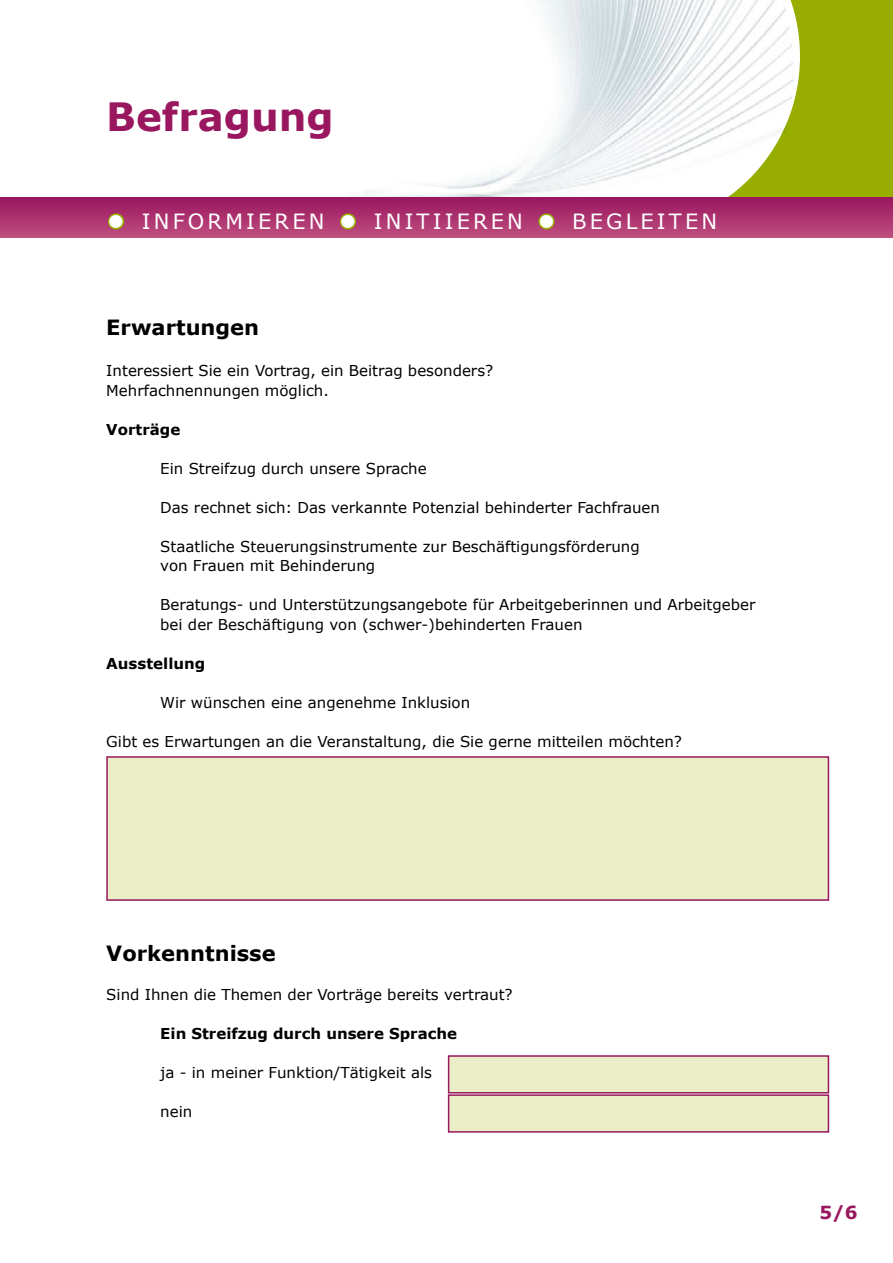
<style>
.page{position:relative;width:893px;height:1263px;background:#fff}
.page>*{position:absolute;margin:0;border:0;box-sizing:border-box;transform-origin:0 0}
.t1{font:700 39px "Verdana";color:#99175e}
.t2{font:21px "Verdana";letter-spacing:.15em;color:#fff}
.t3{font:700 21px "Verdana";color:#000}
.t4{font:700 18px "Verdana";color:#99175e}
.t5{font:15px/19.5px "Verdana";color:#000}
.t6{font:700 15px "Verdana";color:#000}
.s1{font-size:36px}
</style>
<div class="page">
<div style="left:630px;top:0;width:263px;height:230px;background:#97ad00"></div>
<img style="left:300px;top:0;width:494px;height:198px">
<div style="left:0;top:198px;width:893px;height:40px;background:linear-gradient(to bottom,#99175f,#be4e7f)"></div>
<svg style="left:106px;top:212px;width:20px;height:20px"></svg>
<svg style="left:338px;top:212px;width:20px;height:20px"></svg>
<svg style="left:536px;top:212px;width:21px;height:20px"></svg>
<div style="left:106px;top:756px;width:723px;height:145px;background:#ebedc6;border:2px solid #99175e"></div>
<div style="left:448px;top:1055px;width:381px;height:38px;background:#ebedc6;border:2px solid #99175e"></div>
<div style="left:448px;top:1094px;width:381px;height:39px;background:#ebedc6;border:2px solid #99175e"></div>
<h1 class="t1" style="left:106px;top:91px;width:229px">Befragung</h1>
<h2 class="t2" style="left:106px;top:208px;width:612px"><span class="s1">•</span> Informieren <span class="s1">•</span> Initiieren <span class="s1">•</span> Begleiten</h2>
<h3 class="t3" style="left:106px;top:312px;width:154px">Erwartungen</h3>
<p class="t5" style="left:106px;top:361px;width:389px">Interessiert Sie ein Vortrag, ein Beitrag besonders? mehrfachnennungen möglich.</p>
<h4 class="t6" style="left:106px;top:419px;width:75px">Vorträge</h4>
<p class="t5" style="left:160px;top:459px;width:268px">ein Streifzug durch unsere Sprache</p>
<p class="t5" style="left:160px;top:498px;width:501px">Das rechnet sich: Das verkannte Potenzial behinderter fachfrauen</p>
<p class="t5" style="left:160px;top:537px;width:481px">Staatliche Steuerungsinstrumente zur Beschäftigungsförderung von frauen mit Behinderung</p>
<p class="t5" style="left:160px;top:595px;width:597px">Beratungs- und Unterstützungsangebote für Arbeitgeberinnen und Arbeitgeber bei der Beschäftigung von (schwer-)behinderten frauen</p>
<h4 class="t6" style="left:106px;top:653px;width:101px">Ausstellung</h4>
<p class="t5" style="left:160px;top:693px;width:311px">Wir wünschen eine angenehme Inklusion</p>
<p class="t5" style="left:106px;top:732px;width:577px">gibt es erwartungen an die Veranstaltung, die Sie gerne mitteilen möchten?</p>
<h3 class="t3" style="left:106px;top:940px;width:171px">Vorkenntnisse</h3>
<p class="t5" style="left:106px;top:985px;width:408px">Sind Ihnen die themen der Vorträge bereits vertraut?</p>
<h4 class="t6" style="left:160px;top:1024px;width:298px">Ein Streifzug durch unsere Sprache</h4>
<p class="t5" style="left:160px;top:1063px;width:273px">ja - in meiner funktion/tätigkeit als</p>
<p class="t5" style="left:160px;top:1102px;width:34px">nein</p>
<p class="t4" style="left:819px;top:1201px;width:39px">5/6</p>
</div>
